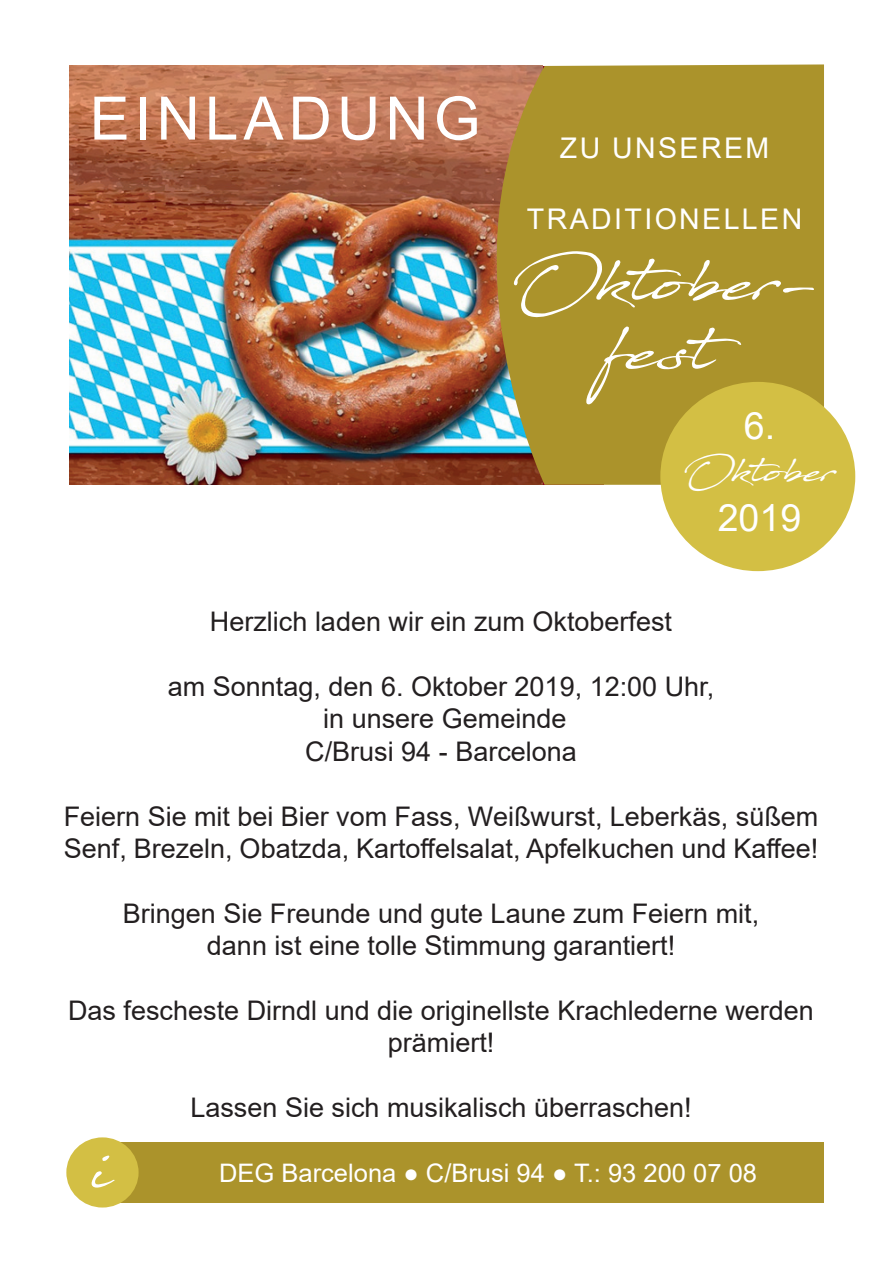
<style>
.page{position:relative;width:893px;height:1263px;background:#fff}
.page>*{position:absolute;margin:0;border:0;box-sizing:border-box;transform-origin:0 0}
.t1{font:60px/69px "Javacom";color:#fff;text-align:center}
.t2{font:60px "Arial";letter-spacing:.085em;color:#fff}
.t3{font:57.75px "Javacom";color:#fff}
.t4{font:37.65px "Arial";color:#fff}
.t5{font:34.2px "Javacom";color:#fff}
.t6{font:28.5px "Arial";letter-spacing:.085em;color:#fff}
.t7{font:27px/32.4px "Arial";color:#231f20;text-align:center}
.t8{font:25.5px "Arial";color:#fff}
</style>
<div class="page">
<img style="left:69px;top:66px;width:368px;height:419px">
<svg style="left:437px;top:64px;width:387px;height:421px;background:#a78c38"></svg>
<div style="left:660px;top:382px;width:195px;height:189px;background:#d3bf44;border-radius:50%"></div>
<div style="left:88px;top:1142px;width:736px;height:61px;background:#ab932b"></div>
<div style="left:66px;top:1137px;width:73px;height:70px;background:#d3bf44;border-radius:50%"></div>
<h1 class="t2" style="left:90px;top:77px;width:379px">Einladung</h1>
<p class="t6" style="left:560px;top:128px;width:211px">zu unserem</p>
<p class="t6" style="left:527px;top:199px;width:277px">traditionellen</p>
<h1 class="t1" style="left:511px;top:242px;width:309px">Oktober&shy;fest</h1>
<h3 class="t4" style="left:744px;top:400px;width:33px">6.</h3>
<p class="t5" style="left:683px;top:448px;width:154px">Oktober</p>
<h3 class="t4" style="left:718px;top:492px;width:85px">2019</h3>
<p class="t7" style="left:210px;top:605px;width:464px">Herzlich laden wir ein zum Oktoberfest</p>
<p class="t7" style="left:168px;top:670px;width:548px">am Sonntag, den 6. Oktober 2019, 12:00 Uhr, in unsere Gemeinde<br>C/Brusi 94 - Barcelona</p>
<p class="t7" style="left:64px;top:800px;width:756px;text-align:left">Feiern Sie mit bei Bier vom Fass, Weißwurst, Leberkäs, süßem<br>Senf, Brezeln, Obatzda, Kartoffelsalat, Apfelkuchen und Kaffee!</p>
<p class="t7" style="left:123px;top:897px;width:638px">Bringen Sie Freunde und gute Laune zum Feiern mit, dann ist eine tolle Stimmung garantiert!</p>
<p class="t7" style="left:68px;top:994px;width:747px">Das fescheste Dirndl und die originellste Krachlederne werden prämiert!</p>
<p class="t7" style="left:190px;top:1091px;width:503px">Lassen Sie sich musikalisch überraschen!</p>
<h2 class="t3" style="left:92px;top:1132px;width:22px">i</h2>
<p class="t8" style="left:219px;top:1156px;width:539px">DEG Barcelona ● C/Brusi 94 ● T.: 93 200 07 08</p>
</div>
